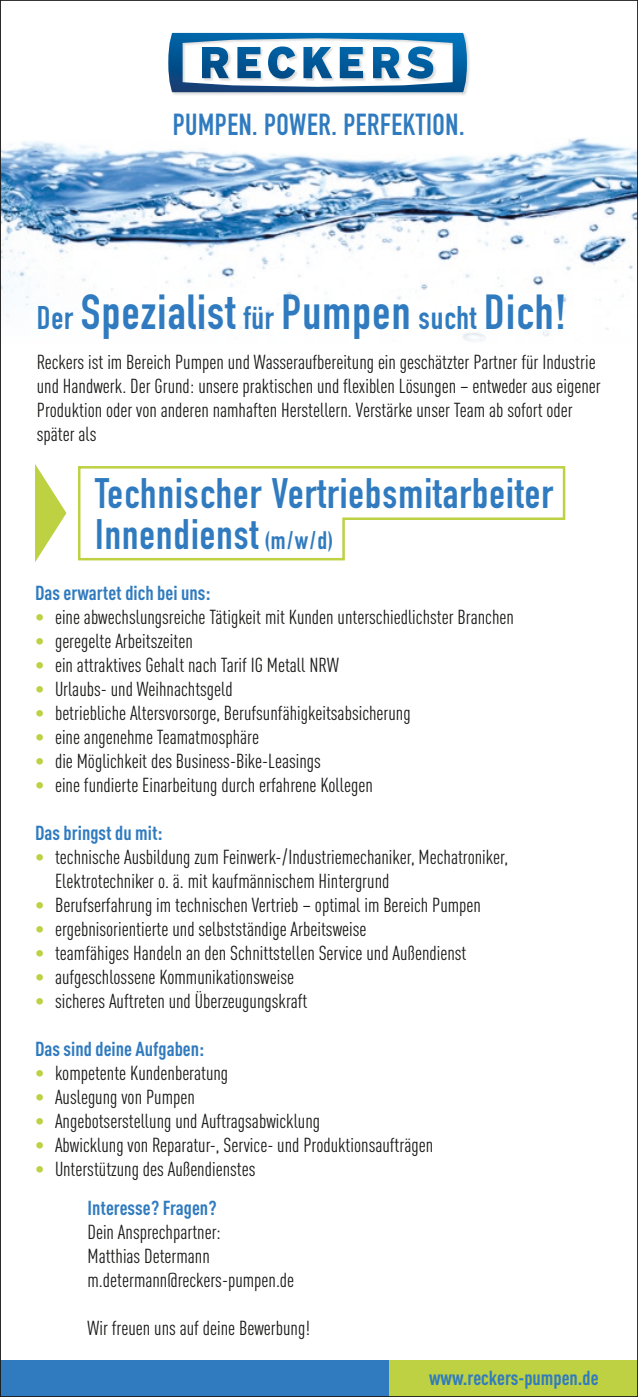
<style>
.page{position:relative;width:638px;height:1397px;background:#fff}
.page>*{position:absolute;margin:0;border:0;box-sizing:border-box;transform-origin:0 0}
.t1{font:700 48.5px "DIN Condensed";letter-spacing:.025em;color:#307bbf}
.t2{font:700 42px/41.2px "DIN Condensed";letter-spacing:.025em;color:#307bbf}
.t3{font:700 30px "DIN Condensed";letter-spacing:.02em;color:#307bbf}
.t4{font:condensed 20px/24px "DIN Pro";color:#1b1a19}
.t5{font:700 condensed 20px "DIN Pro";color:#307bbf}
.s1{font-size:32.25px}
.s2{font-size:25px}
.s3{color:#bdd143}
.s4{font-weight:700;color:#307bbf}
</style>
<div class="page">
<img style="left:2px;top:138px;width:634px;height:149px">
<img style="left:172px;top:32px;width:298px;height:64px">
<svg style="left:168px;top:33px;width:299px;height:59px"></svg>
<div style="left:0;top:1360px;width:476px;height:36px;background:#307bbf"></div>
<div style="left:390px;top:1360px;width:248px;height:36px;background:#bdd143"></div>
<div style="left:1px;top:136px;width:422px;height:17px;background:#fff"></div>
<svg style="left:78px;top:466px;width:488px;height:95px"></svg>
<svg style="left:35px;top:464px;width:31px;height:98px"></svg>
<h3 class="t3" style="left:173px;top:104px;width:293px">PUMPEN. POWER. PERFEKTION.</h3>
<h1 class="t1" style="left:37px;top:279px;width:531px"><span class="s1">Der</span> Spezialist <span class="s1">für</span> Pumpen <span class="s1">sucht</span> Dich!</h1>
<p class="t4" style="left:37px;top:349px;width:565px">Reckers ist im Bereich Pumpen und Wasseraufbereitung ein geschätzter Partner für Industrie und Handwerk. Der Grund: unsere praktischen und flexiblen Lösungen – entweder aus eigener Produktion oder von anderen namhaften Herstellern. Verstärke unser Team ab sofort oder später als</p>
<h2 class="t2" style="left:95px;top:472px;width:459px">Technischer Vertriebsmitarbeiter<br>Innendienst <span class="s2">(m/w/d)</span></h2>
<p class="t5" style="left:35px;top:577px;width:177px">Das erwartet dich bei uns:</p>
<p class="t4" style="left:35px;top:603px;width:480px"><span class="s3">•</span> eine abwechslungsreiche Tätigkeit mit Kunden unterschiedlichster Branchen</p>
<p class="t4" style="left:35px;top:627px;width:159px"><span class="s3">•</span> geregelte Arbeitszeiten</p>
<p class="t4" style="left:35px;top:651px;width:305px"><span class="s3">•</span> ein attraktives Gehalt nach Tarif IG Metall NRW</p>
<p class="t4" style="left:35px;top:675px;width:199px"><span class="s3">•</span> Urlaubs- und Weihnachtsgeld</p>
<p class="t4" style="left:35px;top:699px;width:377px"><span class="s3">•</span> betriebliche Altersvorsorge, Berufsunfähigkeitsabsicherung</p>
<p class="t4" style="left:35px;top:723px;width:225px"><span class="s3">•</span> eine angenehme Teamatmosphäre</p>
<p class="t4" style="left:35px;top:747px;width:287px"><span class="s3">•</span> die Möglichkeit des Business-Bike-Leasings</p>
<p class="t4" style="left:35px;top:771px;width:339px"><span class="s3">•</span> eine fundierte Einarbeitung durch erfahrene Kollegen</p>
<p class="t5" style="left:35px;top:817px;width:129px">Das bringst du mit:</p>
<p class="t4" style="left:55px;top:843px;width:454px;text-indent:-20px"><span class="s3">•</span> technische Ausbildung zum Feinwerk-/Industriemechaniker, Mechatroniker,<br>Elektrotechniker o. ä. mit kaufmännischem Hintergrund</p>
<p class="t4" style="left:35px;top:891px;width:447px"><span class="s3">•</span> Berufserfahrung im technischen Vertrieb – optimal im Bereich Pumpen</p>
<p class="t4" style="left:35px;top:915px;width:333px"><span class="s3">•</span> ergebnisorientierte und selbstständige Arbeitsweise</p>
<p class="t4" style="left:35px;top:939px;width:433px"><span class="s3">•</span> teamfähiges Handeln an den Schnittstellen Service und Außendienst</p>
<p class="t4" style="left:35px;top:963px;width:260px"><span class="s3">•</span> aufgeschlossene Kommunikationsweise</p>
<p class="t4" style="left:35px;top:987px;width:274px"><span class="s3">•</span> sicheres Auftreten und Überzeugungskraft</p>
<p class="t5" style="left:35px;top:1033px;width:171px">Das sind deine Aufgaben:</p>
<p class="t4" style="left:35px;top:1059px;width:195px"><span class="s3">•</span> kompetente Kundenberatung</p>
<p class="t4" style="left:35px;top:1083px;width:161px"><span class="s3">•</span> Auslegung von Pumpen</p>
<p class="t4" style="left:35px;top:1107px;width:287px"><span class="s3">•</span> Angebotserstellung und Auftragsabwicklung</p>
<p class="t4" style="left:35px;top:1131px;width:399px"><span class="s3">•</span> Abwicklung von Reparatur-, Service- und Produktionsaufträgen</p>
<p class="t4" style="left:88px;top:1147px;width:169px;line-height:38.5px;text-indent:-52px"><span class="s3">•</span> Unterstützung des Außendienstes<br><span class="s4">Interesse? Fragen?</span></p>
<p class="t4" style="left:88px;top:1217px;width:208px">Dein Ansprechpartner:<br>Matthias Determann m.determann@reckers-pumpen.de</p>
<p class="t4" style="left:88px;top:1313px;width:224px">Wir freuen uns auf deine Bewerbung!</p>
<p class="t5" style="left:429px;top:1362px;width:171px">www.reckers-pumpen.de</p>
</div>
